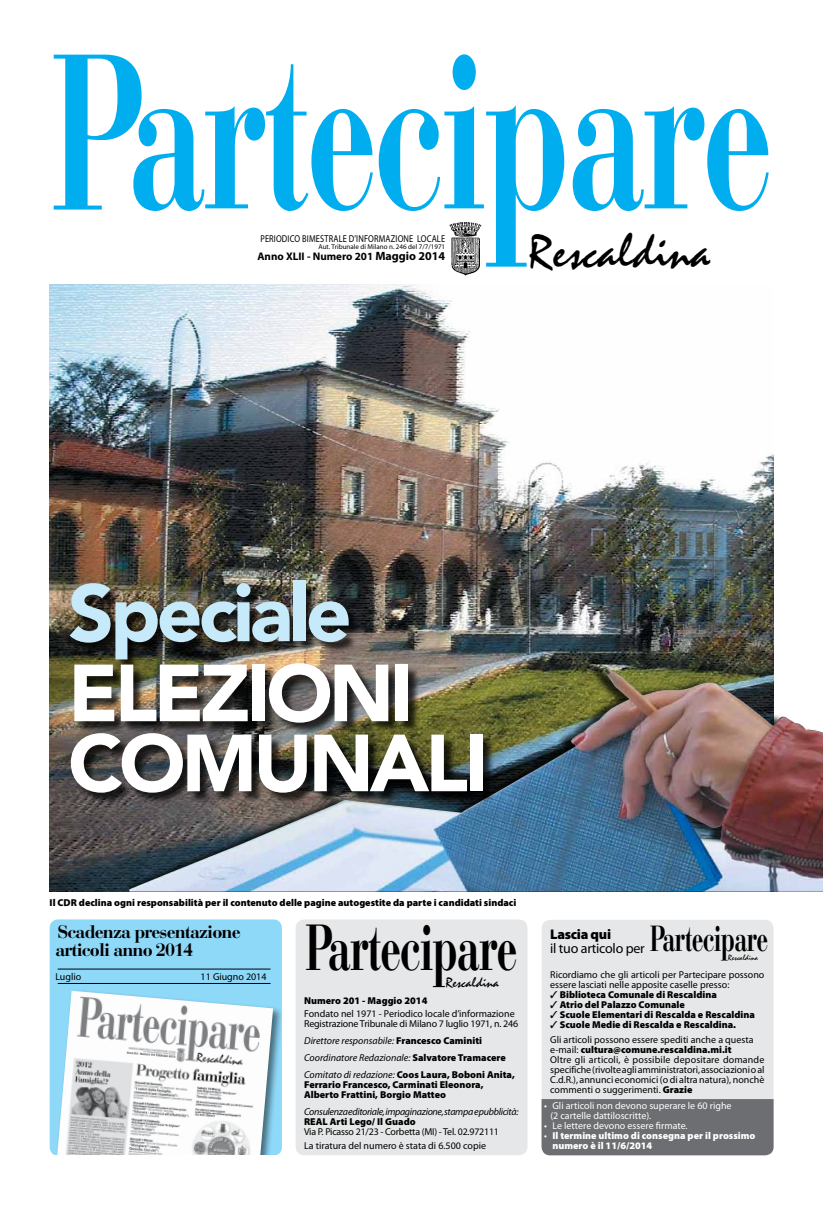
<style>
.page{position:relative;width:823px;height:1219px;background:#fff}
.page>*{position:absolute;margin:0;border:0;box-sizing:border-box;transform-origin:0 0}
.t1{font:700 220px "Bauer Bodoni Std";letter-spacing:-.03em;color:#00aeef;scale:.65 1}
.t2{font:900 80px/70px "Avenir LT Std";letter-spacing:-.05em;color:#fff}
.t3{font:900 80px "Avenir LT Std";letter-spacing:-.05em;color:#c7eafb}
.t4{font:700 64.6px "Bauer Bodoni Std";letter-spacing:-.03em;color:#000;scale:.65 1}
.t5{font:47px "Mistral Std";color:#000}
.t6{font:700 36px "Bauer Bodoni Std";letter-spacing:-.03em;color:#000;scale:.65 1}
.t7{font:700 18px/18px "Bauer Bodoni Std";letter-spacing:-.05em;color:#000}
.t8{font:14px "Myriad Pro";letter-spacing:-.02em;color:#000}
.t9{font:900 14px "Myriad Pro";letter-spacing:-.02em;color:#000}
.t10{font:13.8px "Mistral Std";color:#000}
.t11{font:700 11px "Myriad Pro";color:#000}
.t12{font:10px/10px "Myriad Pro";color:#000}
.t13{font:900 10px/10px "Myriad Pro";color:#000}
.t14{font:italic 10px/17px "Myriad Pro";color:#000}
.t15{font:10px/10px "Myriad Pro";color:#fff}
.t16{font:10px/14px "Myriad Pro";letter-spacing:-.02em;color:#000}
.t17{font:900 10px/10px "Myriad Pro";color:#fff}
.t18{font:italic 10px "Myriad Pro";letter-spacing:-.03em;color:#000}
.t19{font:10px "Myriad Pro";letter-spacing:.02em;color:#000;scale:.83 1}
.t20{font:7.7px "Mistral Std";color:#000}
.t21{font:7px "Myriad Pro";color:#000}
.s1{font-size:12px}
.s2{font-weight:900;font-style:normal}
.s3{font-weight:900}
.s4{font-weight:400}
</style>
<div class="page">
<img style="left:449px;top:222px;width:33px;height:54px">
<div style="left:50px;top:919px;width:232px;height:237px;background:#8ed8f8;border-radius:9px"></div>
<hr style="left:58px;top:969px;width:212px;height:1px;background:#000">
<hr style="left:58px;top:983px;width:212px;height:1px;background:#000">
<div style="left:55px;top:989px;width:228px;height:199px;background:#000;opacity:.5"></div>
<img style="left:57px;top:991px;width:216px;height:165px">
<div style="left:17px;top:1156px;width:278px;height:63px;background:#fff"></div>
<img style="left:50px;top:284px;width:723px;height:608px">
<div style="left:295px;top:919px;width:232px;height:236px;background:#e6e7e8;border-radius:9px"></div>
<div style="left:541px;top:920px;width:232px;height:235px;background:#e6e7e8;border-radius:9px"></div>
<div style="left:541px;top:1099px;width:232px;height:56px;background:#6d6e71"></div>
<img style="left:129px;top:668px;width:693px;height:224px">
<div style="left:72px;top:582px;width:422px;height:223px;background:#000;opacity:.75"></div>
<h1 class="t1" style="left:127px;top:0;width:993px">artecipare</h1>
<h1 class="t1" style="left:50px;top:1px;width:148px">P</h1>
<h3 class="t5" style="left:528px;top:224px;width:182px">Rescaldina</h3>
<p class="t19" style="left:260px;top:234px;width:223px">PERIODICO bimestrale d’informazione locale</p>
<p class="t21" style="left:318px;top:243px;width:128px">Aut. Tribunale di Milano n. 246 del 7/7/1971</p>
<p class="t11" style="left:257px;top:251px;width:189px">Anno XLII - Numero 201 <span class="s1">Maggio 2014</span></p>
<h2 class="t3" style="left:68px;top:565px;width:285px">SPECIALE</h2>
<h2 class="t2" style="left:68px;top:658px;width:421px">ELEZIONI<br>COMUNALI</h2>
<p class="t13" style="left:50px;top:898px;width:468px">Il CDR declina ogni responsabilità per il contenuto delle pagine autogestite da parte i candidati sindaci</p>
<h3 class="t7" style="left:55px;top:923px;width:187px">Scadenza presentazione articoli anno 2014</h3>
<p class="t12" style="left:55px;top:972px;width:27px">Luglio</p>
<p class="t12" style="left:200px;top:972px;width:67px">11 Giugno 2014</p>
<h3 class="t4" style="left:305px;top:908px;width:328px">Partecipare</h3>
<h3 class="t10" style="left:445px;top:974px;width:55px">Rescaldina</h3>
<p class="t13" style="left:304px;top:995px;width:125px">Numero 201 - Maggio 2014</p>
<p class="t12" style="left:304px;top:1008px;width:215px">Fondato nel 1971 - Periodico locale d’informazione<br>Registrazione Tribunale di Milano 7 luglio 1971, n. 246</p>
<p class="t14" style="left:304px;top:1032px;width:212px">Direttore responsabile: <span class="s2">Francesco Caminiti<br></span>Coordinatore Redazionale: <span class="s2">Salvatore Tramacere<br></span>Comitato di redazione: <span class="s2">Coos Laura, Boboni Anita,</span></p>
<p class="t13" style="left:304px;top:1079px;width:181px">Ferrario Francesco, Carminati Eleonora,<br>Alberto Frattini, Borgio Matteo</p>
<p class="t18" style="left:304px;top:1106px;width:216px">Consulenza editoriale, impaginazione, stampa e pubblicità:</p>
<p class="t13" style="left:304px;top:1116px;width:113px">REAL Arti Lego/ Il Guado</p>
<p class="t16" style="left:304px;top:1124px;width:196px">Via P. Picasso 21/23 - Corbetta (MI) - Tel. 02.972111<br>La tiratura del numero è stata di 6.500 copie</p>
<h3 class="t6" style="left:649px;top:916px;width:183px">Partecipare</h3>
<h3 class="t9" style="left:550px;top:926px;width:62px">Lascia qui</h3>
<h3 class="t8" style="left:550px;top:940px;width:96px">il tuo articolo per</h3>
<p class="t12" style="left:550px;top:970px;width:215px">Ricordiamo che gli articoli per Partecipare possono essere lasciati nelle apposite caselle presso:</p>
<p class="t13" style="left:550px;top:989px;width:168px">✓ Biblioteca Comunale di Rescaldina</p>
<p class="t13" style="left:550px;top:999px;width:136px">✓ Atrio del Palazzo Comunale</p>
<p class="t13" style="left:550px;top:1009px;width:206px">✓ Scuole Elementari di Rescalda e Rescaldina</p>
<p class="t12" style="left:550px;top:1017px;width:205px;line-height:15px">✓ <span class="s3">Scuole Medie di Rescalda e Rescaldina.<br></span>Gli articoli possono essere spediti anche a questa</p>
<p class="t12" style="left:550px;top:1045px;width:216px">e-mail: <span class="s3">cultura@comune.rescaldina.mi.it<br></span>Oltre gli articoli, è possibile depositare domande specifiche (rivolte agli amministratori, associazioni o al C.d.R.), annunci economici (o di altra natura), nonchè commenti o suggerimenti. <span class="s3">Grazie</span></p>
<p class="t15" style="left:550px;top:1101px;width:183px;text-indent:-6px">• Gli articoli non devono superare le 60 righe (2 cartelle dattiloscritte).</p>
<p class="t15" style="left:543px;top:1121px;width:145px">• Le lettere devono essere firmate.</p>
<p class="t17" style="left:552px;top:1131px;width:204px;text-indent:-8px"><span class="s4">•</span> Il termine ultimo di consegna per il prossimo numero è il 11/6/2014</p>
<p class="t20" style="left:727px;top:953px;width:31px">Rescaldina</p>
</div>
